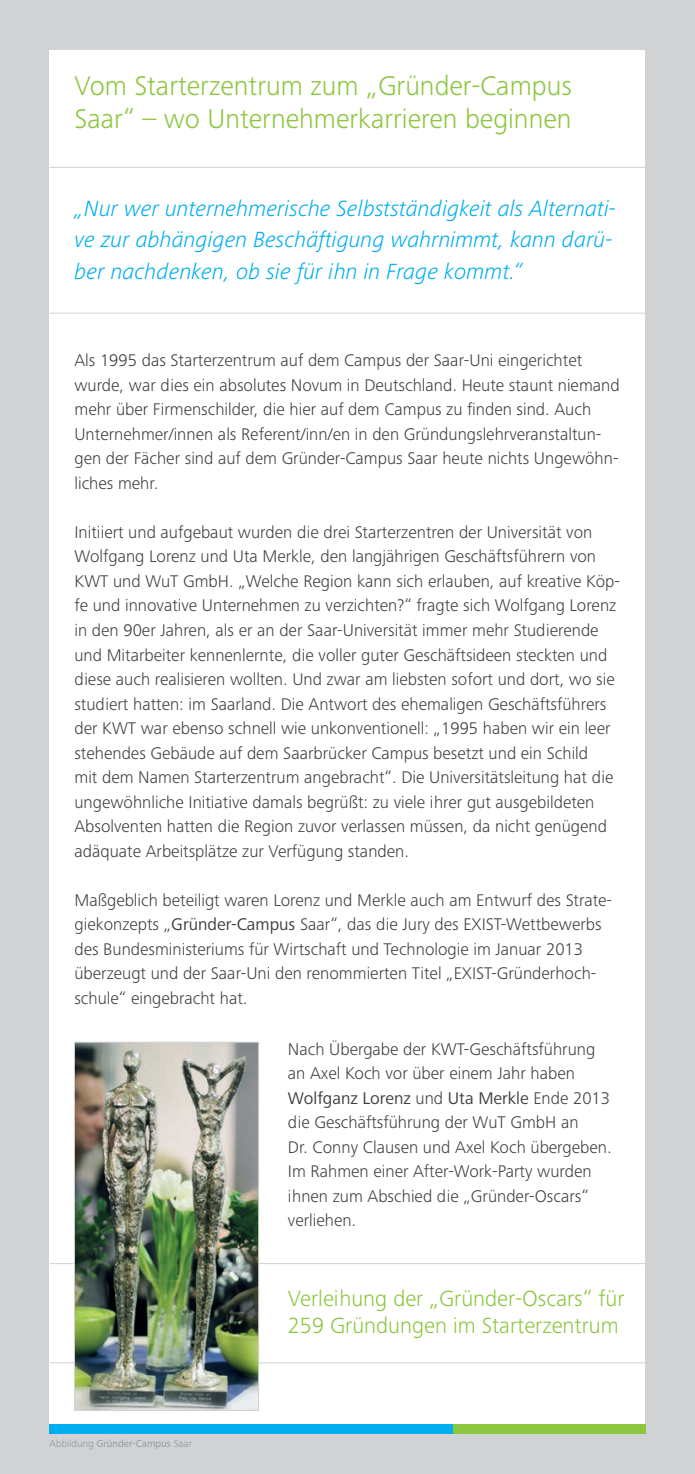
<style>
.page{position:relative;width:695px;height:1474px;background:#fff}
.page>*{position:absolute;margin:0;border:0;box-sizing:border-box;transform-origin:0 0}
.t1{font:300 28px/33.6px "Frutiger Next Pro";color:#8bc63e}
.t2{font:italic 300 22.75px/31.5px "Frutiger Next Pro";color:#00aeef}
.t3{font:300 22.75px "Frutiger Next Pro";color:#8bc63e}
.t4{font:300 17.5px/24.5px "Frutiger Next Pro";color:#3e3e3f}
.t5{font:10.5px "Frutiger Next Pro";color:#939598}
.s1{font-weight:400}
.s2{font-weight:300}
</style>
<div class="page">
<div style="left:0;top:0;width:694px;height:1473px;background:#d1d2d4"></div>
<div style="left:50px;top:50px;width:595px;height:1374px;background:#fff"></div>
<hr style="left:50px;top:167px;width:595px;height:1px;background:#d1d2d4">
<hr style="left:50px;top:313px;width:595px;height:1px;background:#d1d2d4">
<hr style="left:50px;top:1262px;width:595px;height:2px;background:#d1d2d4">
<hr style="left:50px;top:1362px;width:595px;height:1px;background:#d1d2d4">
<img style="left:76px;top:1044px;width:181px;height:364px">
<div style="left:74px;top:1042px;width:185px;height:368px;border:1px solid #d1d2d4"></div>
<div style="left:50px;top:1424px;width:415px;height:10px;background:#00aeef"></div>
<div style="left:452px;top:1424px;width:193px;height:10px;background:#8bc63e"></div>
<p class="t1" style="left:74px;top:68px;width:498px">Vom Starterzentrum zum „Gründer-Campus<br>Saar“ – wo Unternehmerkarrieren beginnen</p>
<p class="t2" style="left:74px;top:192px;width:543px">„Nur wer unternehmerische Selbstständigkeit als Alternati&shy;ve zur abhängigen Beschäftigung wahrnimmt, kann darü&shy;ber nachdenken, ob sie für ihn in Frage kommt.“</p>
<p class="t4" style="left:74px;top:348px;width:546px">Als 1995 das Starterzentrum auf dem Campus der Saar-Uni eingerichtet wurde, war dies ein absolutes Novum in Deutschland. Heute staunt niemand mehr über Firmenschilder, die hier auf dem Campus zu finden sind. Auch Unternehmer/innen als Referent/inn/en in den Gründungslehrveranstaltun&shy;gen der Fächer sind auf dem Gründer-Campus Saar heute nichts Ungewöhn&shy;liches mehr.</p>
<p class="t4" style="left:74px;top:520px;width:547px">Initiiert und aufgebaut wurden die drei Starterzentren der Universität von Wolfgang Lorenz und Uta Merkle, den langjährigen Geschäftsführern von KWT und WuT GmbH. „Welche Region kann sich erlauben, auf kreative Köp&shy;fe und innovative Unternehmen zu verzichten?“ fragte sich Wolfgang Lorenz in den 90er Jahren, als er an der Saar-Universität immer mehr Studierende und Mitarbeiter kennenlernte, die voller guter Geschäftsideen steckten und diese auch realisieren wollten. Und zwar am liebsten sofort und dort, wo sie studiert hatten: im Saarland. Die Antwort des ehemaligen Geschäftsführers der KWT war ebenso schnell wie unkonventionell: „1995 haben wir ein leer stehendes Gebäude auf dem Saarbrücker Campus besetzt und ein Schild<br>mit dem Namen Starterzentrum angebracht“. Die Universitätsleitung hat die ungewöhnliche Initiative damals begrüßt: zu viele ihrer gut ausgebildeten Absolventen hatten die Region zuvor verlassen müssen, da nicht genügend adäquate Arbeitsplätze zur Verfügung standen.</p>
<p class="t4" style="left:74px;top:887px;width:539px">Maßgeblich beteiligt waren Lorenz und Merkle auch am Entwurf des Strate&shy;giekonzepts „<span class="s1">Gründer-Campus</span> Saar“, das die Jury des EXIST-Wettbewerbs des Bundesministeriums für Wirtschaft und Technologie im Januar 2013 überzeugt und der Saar-Uni den renommierten Titel „EXIST-Gründerhoch&shy;schule“ eingebracht hat.</p>
<p class="t4" style="left:288px;top:1036px;width:324px">Nach Übergabe der KWT-Geschäftsführung an Axel Koch vor über einem Jahr haben <span class="s1">Wolfganz Lorenz</span> und <span class="s1">Uta Merkle</span> Ende 2013 die Geschäftsführung der WuT GmbH an</p>
<p class="t4" style="left:288px;top:1134px;width:325px">Dr. Conny Clausen und Axel Koch übergeben.<br>Im Rahmen einer After-Work-Party wurden ihnen zum Abschied die „Gründer-Oscars“ verliehen.</p>
<p class="t5" style="left:50px;top:1437px;width:144px"><span class="s2">Abbildung</span> Gründer-Campus <span class="s2">Saar</span></p>
<p class="t3" style="left:288px;top:1284px;width:338px">Verleihung der „Gründer-Oscars“ für</p>
<p class="t3" style="left:288px;top:1312px;width:332px">259 Gründungen im Starterzentrum</p>
</div>
